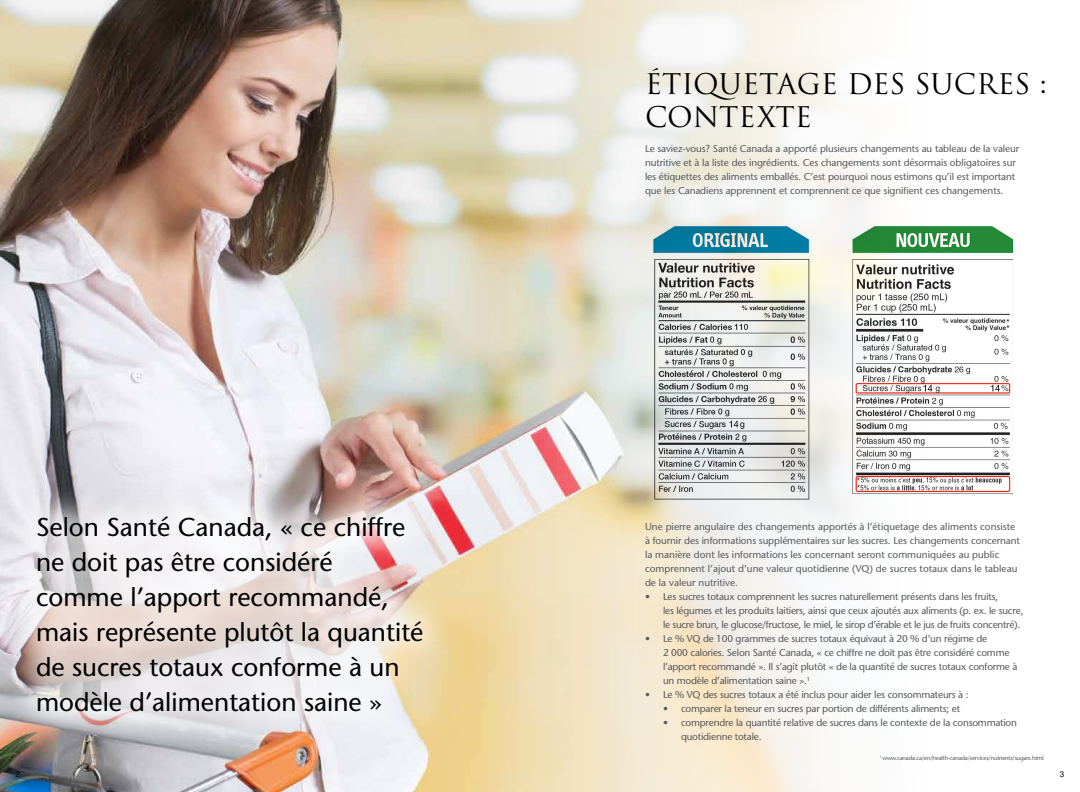
<style>
.page{position:relative;width:1080px;height:792px;background:#fff}
.page>*{position:absolute;margin:0;border:0;box-sizing:border-box;transform-origin:0 0}
.t1{font:27.7px/33.6px "Trajan";color:#000}
.t2{font:25.7px/35px "Stone Sans";color:#000}
.t3{font:9.9px/14px "Stone Sans";letter-spacing:-.02em;color:#58595b}
.t4{font:9.9px/14px "Stone Sans";color:#58595b}
.t5{font:8px "Helvetica Neue LT Pro";color:#000}
.t6{font:5.9px "Stone Sans";letter-spacing:-.03em;color:#58595b}
</style>
<div class="page">
<img style="left:0;top:0;width:872px;height:792px">
<div style="left:4px;top:483px;width:452px;height:262px;background:#fff;opacity:.75"></div>
<img style="left:636px;top:217px;width:377px;height:287px">
<h1 class="t1" style="left:645px;top:67px;width:403px">ÉTIQUETAGE DES SUCRES :<br>CONTEXTE</h1>
<h2 class="t2" style="left:36px;top:509px;width:389px">Selon Santé Canada, « ce chiffre ne doit pas être considéré comme l’apport recommandé, mais représente plutôt la quantité de sucres totaux conforme à un modèle d’alimentation saine »</h2>
<p class="t3" style="left:645px;top:141px;width:376px">Le saviez-vous? Santé Canada a apporté plusieurs changements au tableau de la valeur nutritive et à la liste des ingrédients. Ces changements sont désormais obligatoires sur les étiquettes des aliments emballés. C’est pourquoi nous estimons qu’il est important que les Canadiens apprennent et comprennent ce que signifient ces changements.</p>
<p class="t4" style="left:645px;top:519px;width:377px">Une pierre angulaire des changements apportés à l’étiquetage des aliments consiste à fournir des informations supplémentaires sur les sucres. Les changements concernant la manière dont les informations les concernant seront communiquées au public comprennent l’ajout d’une valeur quotidienne (VQ) de sucres totaux dans le tableau de la valeur nutritive.</p>
<p class="t3" style="left:663px;top:589px;width:362px;text-indent:-18px">• Les sucres totaux comprennent les sucres naturellement présents dans les fruits,<br>les légumes et les produits laitiers, ainsi que ceux ajoutés aux aliments (p. ex. le sucre, le sucre brun, le glucose/fructose, le miel, le sirop d’érable et le jus de fruits concentré).</p>
<p class="t3" style="left:663px;top:631px;width:356px;text-indent:-18px">• Le % VQ de 100 grammes de sucres totaux équivaut à 20 % d’un régime de<br>2 000 calories. Selon Santé Canada, « ce chiffre ne doit pas être considéré comme l’apport recommandé ». Il s’agit plutôt « de la quantité de sucres totaux conforme à un modèle d’alimentation saine ».<sup>1</sup></p>
<p class="t3" style="left:645px;top:687px;width:325px">• Le % VQ des sucres totaux a été inclus pour aider les consommateurs à :</p>
<p class="t3" style="left:663px;top:701px;width:299px">• comparer la teneur en sucres par portion de différents aliments; et</p>
<p class="t3" style="left:681px;top:715px;width:338px;text-indent:-18px">• comprendre la quantité relative de sucres dans le contexte de la consommation quotidienne totale.</p>
<p class="t6" style="left:880px;top:755px;width:166px"><sup>1</sup> www.canada.ca/en/health-canada/services/nutrients/sugars.html</p>
<p class="t5" style="left:16px;top:769px;width:6px">2</p>
<p class="t5" style="left:1060px;top:769px;width:6px">3</p>
</div>
